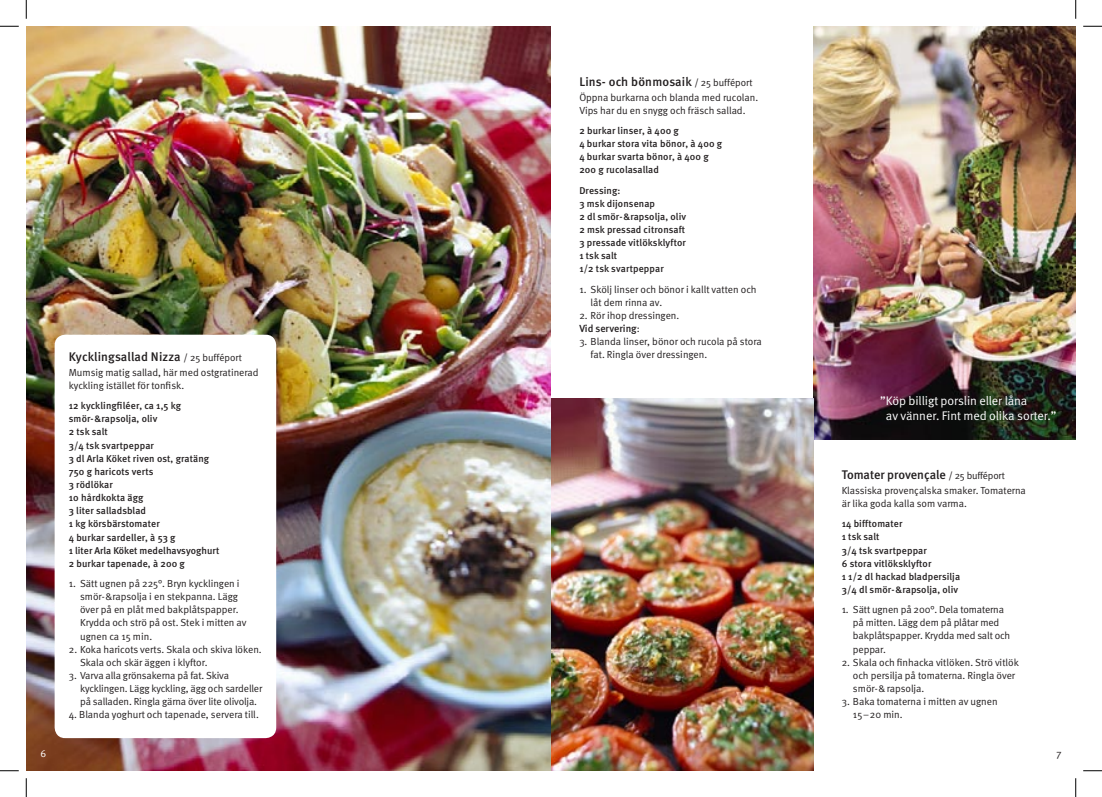
<style>
.page{position:relative;width:1102px;height:797px;background:#fff}
.page>*{position:absolute;margin:0;border:0;box-sizing:border-box;transform-origin:0 0}
.t1{font:500 12.5px "Meta";letter-spacing:.005em;color:#231f20}
.t2{font:12.5px/15px "Meta Normal";letter-spacing:-.005em;color:#fff}
.t3{font:10.25px/13.1px "Meta Normal";letter-spacing:-.005em;color:#231f20}
.t4{font:500 10.25px "Meta";color:#231f20}
.t5{font:10.25px "Meta Normal";color:#fff}
.t6{font:500 9.88px/13.1px "Meta";letter-spacing:.015em;color:#231f20}
.s1{font-family:"Meta Normal";font-weight:400;font-size:10px}
.s2{font-family:"Meta Normal";font-weight:400}
</style>
<div class="page">
<img style="left:26px;top:26px;width:525px;height:744px">
<svg style="left:55px;top:335px;width:221px;height:403px"></svg>
<img style="left:813px;top:26px;width:262px;height:413px">
<img style="left:551px;top:398px;width:262px;height:372px">
<svg style="left:0;top:25px;width:19px;height:2px"></svg>
<svg style="left:1083px;top:25px;width:18px;height:2px"></svg>
<svg style="left:0;top:770px;width:19px;height:1px"></svg>
<svg style="left:1083px;top:770px;width:18px;height:1px"></svg>
<svg style="left:25px;top:0;width:2px;height:19px"></svg>
<svg style="left:25px;top:778px;width:2px;height:19px"></svg>
<svg style="left:1075px;top:0;width:1px;height:19px"></svg>
<svg style="left:1075px;top:778px;width:1px;height:19px"></svg>
<p class="t5" style="left:40px;top:747px;width:7px">6</p>
<p class="t1" style="left:69px;top:349px;width:174px">Kycklingsallad Nizza <span class="s1">/ 25 bufféport</span></p>
<p class="t3" style="left:69px;top:365px;width:191px">Mumsig matig sallad, här med ostgratinerad kyckling istället för tonfisk.</p>
<p class="t6" style="left:69px;top:399px;width:152px">12 kycklingfiléer, ca 1,5 kg smör-&amp;rapsolja, oliv<br>2 tsk salt<br>3/4 tsk svartpeppar<br>3 dl Arla Köket riven ost, gratäng<br>750 g haricots verts<br>3 rödlökar<br>10 hårdkokta ägg<br>3 liter salladsblad<br>1 kg körsbärstomater<br>4 burkar sardeller, à 53 g<br>1 liter Arla Köket medelhavsyoghurt<br>2 burkar tapenade, à 200 g</p>
<p class="t3" style="left:80px;top:576px;width:168px;text-indent:-11px">1. Sätt ugnen på 225°. Bryn kycklingen i smör-&amp;rapsolja i en stekpanna. Lägg över på en plåt med bakplåtspapper.<br>Krydda och strö på ost. Stek i mitten av ugnen ca 15 min.</p>
<p class="t3" style="left:80px;top:642px;width:183px;text-indent:-11px">2. Koka haricots verts. Skala och skiva löken.<br>Skala och skär äggen i klyftor.</p>
<p class="t3" style="left:80px;top:668px;width:184px;text-indent:-11px">3. Varva alla grönsakerna på fat. Skiva kycklingen. Lägg kyckling, ägg och sardeller på salladen. Ringla gärna över lite olivolja.</p>
<p class="t3" style="left:69px;top:708px;width:191px">4. Blanda yoghurt och tapenade, servera till.</p>
<p class="t1" style="left:579px;top:74px;width:175px">Lins- och bönmosaik <span class="s1">/ 25 bufféport</span></p>
<p class="t3" style="left:579px;top:90px;width:180px">Öppna burkarna och blanda med rucolan.<br>Vips har du en snygg och fräsch sallad.</p>
<p class="t6" style="left:579px;top:124px;width:144px">2 burkar linser, à 400 g<br>4 burkar stora vita bönor, à 400 g<br>4 burkar svarta bönor, à 400 g<br>200 g rucolasallad</p>
<p class="t6" style="left:579px;top:184px;width:108px">Dressing:<br>3 msk dijonsenap<br>2 dl smör-&amp;rapsolja, oliv<br>2 msk pressad citronsaft<br>3 pressade vitlöksklyftor<br>1 tsk salt<br>1/2 tsk svartpeppar</p>
<p class="t3" style="left:590px;top:282px;width:167px;text-indent:-11px">1. Skölj linser och bönor i kallt vatten och låt dem rinna av.</p>
<p class="t3" style="left:579px;top:308px;width:101px">2. Rör ihop dressingen.</p>
<p class="t4" style="left:579px;top:322px;width:62px">Vid servering<span class="s2">:</span></p>
<p class="t3" style="left:590px;top:335px;width:173px;text-indent:-11px">3. Blanda linser, bönor och rucola på stora fat. Ringla över dressingen.</p>
<p class="t2" style="left:885px;top:393px;width:172px;text-indent:-6px">” Köp billigt porslin eller låna<br>av vänner. Fint med olika sorter.”</p>
<p class="t1" style="left:841px;top:467px;width:165px">Tomater provençale <span class="s1">/ 25 bufféport</span></p>
<p class="t3" style="left:841px;top:483px;width:186px">Klassiska provençalska smaker. Tomaterna är lika goda kalla som varma.</p>
<p class="t6" style="left:841px;top:517px;width:120px">14 bifftomater<br>1 tsk salt<br>3/4 tsk svartpeppar<br>6 stora vitlöksklyftor<br>1 1/2 dl hackad bladpersilja<br>3/4 dl smör-&amp;rapsolja, oliv</p>
<p class="t3" style="left:852px;top:603px;width:159px;text-indent:-11px">1. Sätt ugnen på 200°. Dela tomaterna på mitten. Lägg dem på plåtar med bakplåtspapper. Krydda med salt och peppar.</p>
<p class="t3" style="left:852px;top:655px;width:167px;text-indent:-11px">2. Skala och finhacka vitlöken. Strö vitlök och persilja på tomaterna. Ringla över smör-&amp; rapsolja.</p>
<p class="t3" style="left:852px;top:694px;width:146px;text-indent:-11px">3. Baka tomaterna i mitten av ugnen<br>15–20 min.</p>
<p class="t3" style="left:1056px;top:746px;width:7px">7</p>
</div>
